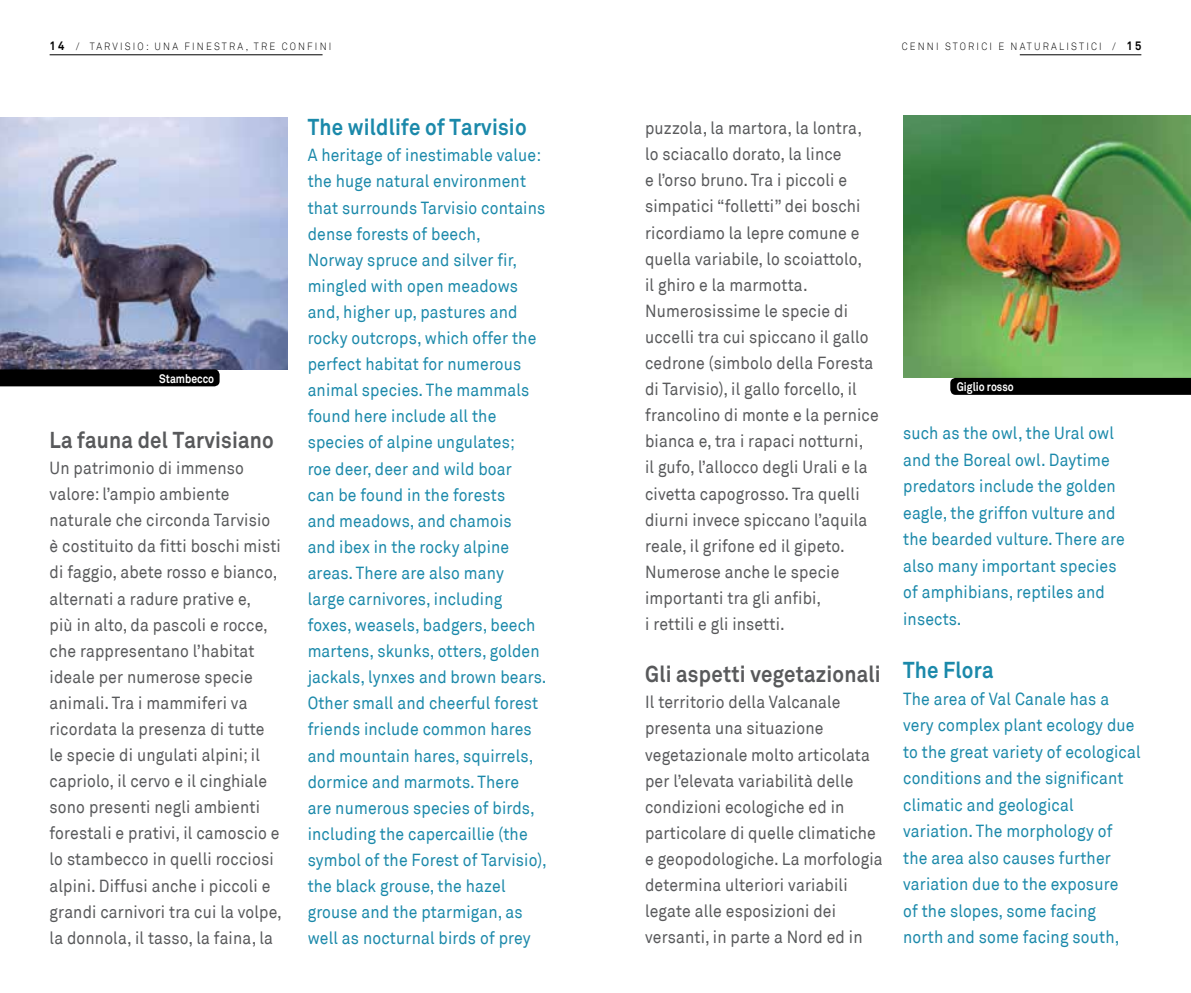
<style>
.page{position:relative;width:1191px;height:993px;background:#fff}
.page>*{position:absolute;margin:0;border:0;box-sizing:border-box;transform-origin:0 0}
.t1{font:700 22.75px "Akkurat";letter-spacing:.01em;color:#58595b;scale:.9 1}
.t2{font:700 22.75px "Akkurat";letter-spacing:.01em;color:#1b89aa;scale:.9 1}
.t3{font:17.5px/26.1px "Akkurat";letter-spacing:.01em;color:#58595b;scale:.9 1}
.t4{font:17.5px/26.1px "Akkurat";letter-spacing:.01em;color:#1b89aa;scale:.9 1}
.t5{font:700 12.25px "Akkurat";color:#fff;scale:.85 1}
.t6{font:300 10.5px "Akkurat";letter-spacing:.23em;color:#000;scale:.9 1}
.s1{font-weight:700;font-size:12.25px}
</style>
<div class="page">
<hr style="left:50px;top:54px;width:272px;height:1px;background:#000">
<hr style="left:1019px;top:54px;width:122px;height:1px;background:#000">
<img style="left:903px;top:116px;width:288px;height:261px">
<div style="left:950px;top:378px;width:241px;height:17px;background:#000"></div>
<img style="left:0;top:117px;width:288px;height:252px">
<div style="left:0;top:369px;width:220px;height:17px;background:#000"></div>
<p class="t6" style="left:50px;top:40px;width:314px"><span class="s1">14</span> / TARVISIO: UNA FINESTRA, TRE CONFINI</p>
<p class="t5" style="left:159px;top:370px;width:66px">Stambecco</p>
<h1 class="t1" style="left:50px;top:425px;width:251px">La fauna del Tarvisiano</h1>
<p class="t3" style="left:50px;top:455px;width:260px">Un patrimonio di immenso valore: l’ampio ambiente naturale che circonda Tarvisio è costituito da fitti boschi misti di faggio, abete rosso e bianco, alternati a radure prative e,<br>più in alto, da pascoli e rocce, che rappresentano l’habitat ideale per numerose specie animali. Tra i mammiferi va ricordata la presenza di tutte le specie di ungulati alpini; il capriolo, il cervo e il cinghiale sono presenti negli ambienti forestali e prativi, il camoscio e lo stambecco in quelli rocciosi alpini. Diffusi anche i piccoli e grandi carnivori tra cui la volpe, la donnola, il tasso, la faina, la</p>
<h1 class="t2" style="left:308px;top:113px;width:245px">The wildlife of Tarvisio</h1>
<p class="t4" style="left:308px;top:143px;width:267px">A heritage of inestimable value: the huge natural environment that surrounds Tarvisio contains dense forests of beech,<br>Norway spruce and silver fir, mingled with open meadows and, higher up, pastures and rocky outcrops, which offer the perfect habitat for numerous animal species. The mammals found here include all the species of alpine ungulates;<br>roe deer, deer and wild boar<br>can be found in the forests<br>and meadows, and chamois<br>and ibex in the rocky alpine areas. There are also many<br>large carnivores, including foxes, weasels, badgers, beech martens, skunks, otters, golden jackals, lynxes and brown bears.<br>Other small and cheerful forest friends include common hares and mountain hares, squirrels, dormice and marmots. There are numerous species of birds, including the capercaillie (the symbol of the Forest of Tarvisio), the black grouse, the hazel grouse and the ptarmigan, as well as nocturnal birds of prey</p>
<p class="t6" style="left:901px;top:40px;width:268px">CENNI STORICI E NATURALISTICI / <span class="s1">15</span></p>
<p class="t3" style="left:645px;top:115px;width:261px">puzzola, la martora, la lontra, lo sciacallo dorato, la lince<br>e l’orso bruno. Tra i piccoli e simpatici “folletti” dei boschi ricordiamo la lepre comune e quella variabile, lo scoiattolo,<br>il ghiro e la marmotta.<br>Numerosissime le specie di uccelli tra cui spiccano il gallo cedrone (simbolo della Foresta di Tarvisio), il gallo forcello, il francolino di monte e la pernice bianca e, tra i rapaci notturni,<br>il gufo, l’allocco degli Urali e la civetta capogrosso. Tra quelli diurni invece spiccano l’aquila reale, il grifone ed il gipeto.<br>Numerose anche le specie importanti tra gli anfibi,<br>i rettili e gli insetti.</p>
<h1 class="t1" style="left:645px;top:659px;width:263px">Gli aspetti vegetazionali</h1>
<p class="t3" style="left:645px;top:689px;width:265px">Il territorio della Valcanale presenta una situazione vegetazionale molto articolata per l’elevata variabilità delle condizioni ecologiche ed in particolare di quelle climatiche e geopodologiche. La morfologia determina ulteriori variabili legate alle esposizioni dei versanti, in parte a Nord ed in</p>
<p class="t5" style="left:956px;top:379px;width:68px">Giglio rosso</p>
<p class="t4" style="left:903px;top:420px;width:248px">such as the owl, the Ural owl and the Boreal owl. Daytime predators include the golden eagle, the griffon vulture and the bearded vulture. There are also many important species of amphibians, reptiles and insects.</p>
<h1 class="t2" style="left:903px;top:655px;width:102px">The Flora</h1>
<p class="t4" style="left:903px;top:685px;width:265px">The area of Val Canale has a very complex plant ecology due to the great variety of ecological conditions and the significant climatic and geological variation. The morphology of the area also causes further variation due to the exposure<br>of the slopes, some facing<br>north and some facing south,</p>
</div>
